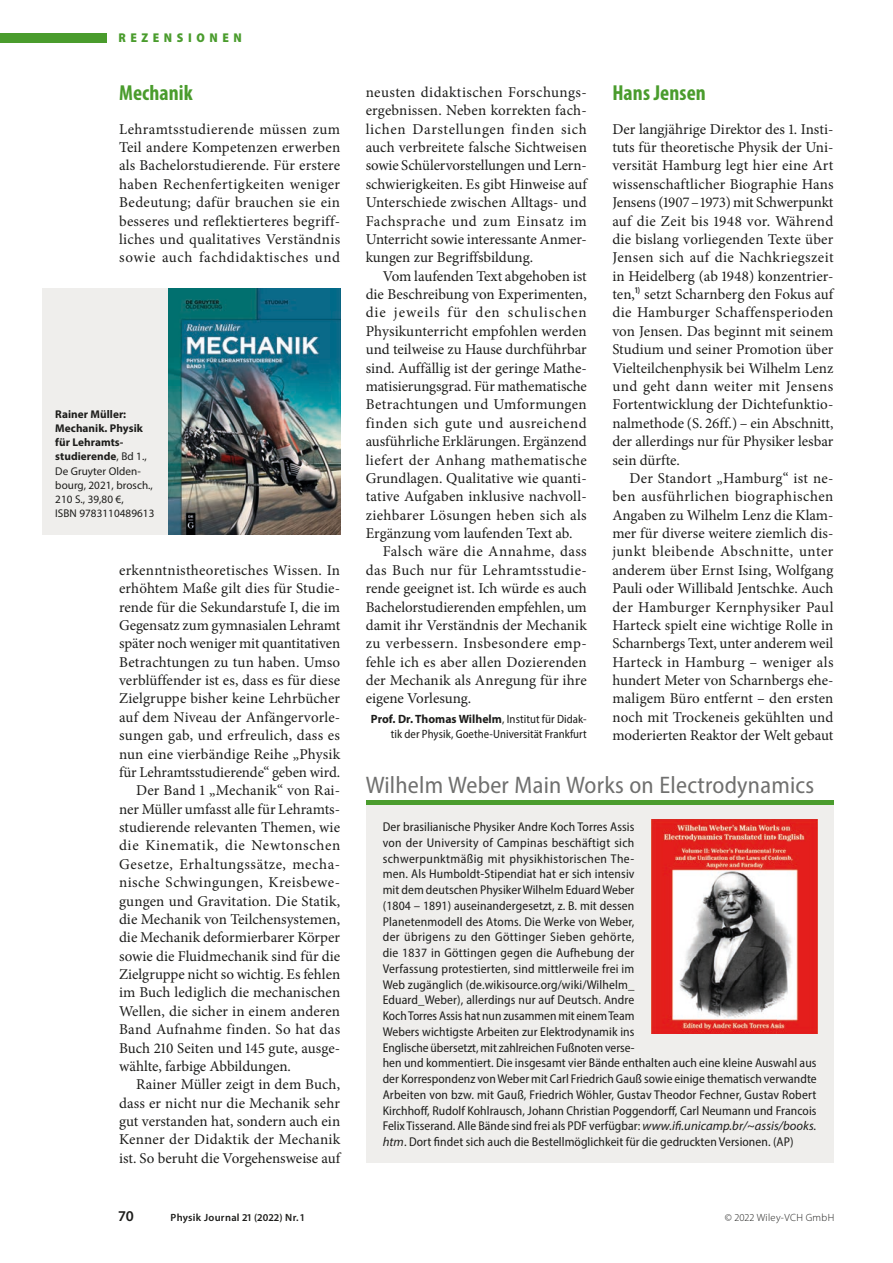
<style>
.page{position:relative;width:893px;height:1263px;background:#fff}
.page>*{position:absolute;margin:0;border:0;box-sizing:border-box;transform-origin:0 0}
.t1{font:semi-condensed 24px "Myriad Pro";letter-spacing:.01em;color:#70706f}
.t2{font:700 condensed 21.75px "Myriad Pro";letter-spacing:.005em;color:#4a9c2d}
.t3{font:15px/18.3px "Minion Pro";letter-spacing:.005em;color:#1d1d1b;text-align:justify}
.t4{font:15px "Minion Pro";letter-spacing:.03em;color:#1d1d1b}
.t5{font:15px "Minion Pro";letter-spacing:.025em;color:#1d1d1b}
.t6{font:15px "Minion Pro";letter-spacing:.04em;color:#1d1d1b}
.t7{font:15px "Minion Pro";letter-spacing:.035em;color:#1d1d1b}
.t8{font:15px "Minion Pro";letter-spacing:.045em;color:#1d1d1b}
.t9{font:15px "Minion Pro";letter-spacing:.06em;color:#1d1d1b}
.t10{font:600 15px "Myriad Pro";color:#1d1d1b}
.t11{font:semi-condensed 12.75px/15.8px "Myriad Pro";letter-spacing:.005em;color:#1d1d1b}
.t12{font:900 semi-condensed 12.75px "Myriad Pro";letter-spacing:.36em;color:#4a9c2d}
.t13{font:semi-condensed 12px/15px "Myriad Pro";letter-spacing:.005em;color:#1d1d1b;text-align:right}
.t14{font:11.25px/14.2px "Myriad Pro";letter-spacing:.005em;color:#1d1d1b}
.t15{font:600 10.5px "Myriad Pro";letter-spacing:.03em;color:#1d1d1b}
.t16{font:300 10.5px "Myriad Pro";letter-spacing:.03em;color:#1d1d1b}
.s1{font-weight:700}
.s2{font-weight:700;font-stretch:normal}
.s3{font-style:italic;font-stretch:normal}
</style>
<div class="page">
<div style="left:0;top:33px;width:106px;height:9px;background:#4a9c2d"></div>
<div style="left:43px;top:288px;width:297px;height:246px;background:#efeeec"></div>
<img style="left:169px;top:288px;width:171px;height:246px">
<div style="left:366px;top:804px;width:467px;height:359px;background:#efeeec"></div>
<hr style="left:366px;top:801px;width:467px;height:4px;background:#4a9c2d">
<img style="left:651px;top:819px;width:166px;height:215px">
<p class="t12" style="left:118px;top:30px;width:125px">REZENSIONEN</p>
<h2 class="t2" style="left:119px;top:79px;width:75px">Mechanik</h2>
<p class="t3" style="left:119px;top:120px;width:223px">Lehramtsstudierende müssen zum Teil andere Kompetenzen erwerben als Bachelorstudierende. Für erstere haben Rechenfertigkeiten weniger Bedeutung; dafür brauchen sie ein besseres und reflektierteres begriff&shy;liches und qualitatives Verständnis sowie auch fachdidaktisches und</p>
<p class="t14" style="left:55px;top:407px;width:101px"><span class="s1">Rainer Müller:<br>Mechanik. Physik für Lehramts&shy;studierende</span>, Bd 1.,<br>De Gruyter Olden&shy;bourg, 2021, brosch.,<br>210 S., 39,80 €,<br>ISBN 9783110489613</p>
<p class="t3" style="left:119px;top:561px;width:223px">erkenntnistheoretisches Wissen. In</p>
<p class="t3" style="left:119px;top:579px;width:223px">erhöhtem Maße gilt dies für Studie-</p>
<p class="t3" style="left:119px;top:598px;width:223px">rende für die Sekundarstufe I, die im</p>
<p class="t3" style="left:119px;top:616px;width:223px">Gegensatz zum gymnasialen Lehramt</p>
<p class="t3" style="left:119px;top:634px;width:223px">später noch weniger mit quantitativen</p>
<p class="t3" style="left:119px;top:653px;width:223px">Betrachtungen zu tun haben. Umso</p>
<p class="t3" style="left:119px;top:671px;width:223px">verblüffender ist es, dass es für diese</p>
<p class="t3" style="left:119px;top:689px;width:223px">Zielgruppe bisher keine Lehrbücher</p>
<p class="t3" style="left:119px;top:708px;width:223px">auf dem Niveau der Anfängervorle-</p>
<p class="t3" style="left:119px;top:726px;width:223px">sungen gab, und erfreulich, dass es</p>
<p class="t3" style="left:119px;top:745px;width:223px">nun eine vierbändige Reihe „Physik</p>
<p class="t3" style="left:119px;top:763px;width:223px">für Lehramtsstudierende“ geben wird.</p>
<p class="t3" style="left:136px;top:781px;width:206px">Der Band 1 „Mechanik“ von Rai-</p>
<p class="t3" style="left:119px;top:800px;width:223px">ner Müller umfasst alle für Lehramts-</p>
<p class="t3" style="left:119px;top:818px;width:223px">studierende relevanten Themen, wie</p>
<p class="t8" style="left:119px;top:835px;width:223px">die Kinematik, die Newtonschen</p>
<p class="t6" style="left:119px;top:854px;width:223px">Gesetze, Erhaltungssätze, mecha-</p>
<p class="t4" style="left:119px;top:872px;width:223px">nische Schwingungen, Kreisbewe-</p>
<p class="t3" style="left:119px;top:892px;width:223px">gungen und Gravitation. Die Statik,</p>
<p class="t3" style="left:119px;top:910px;width:223px">die Mecha nik von Teilchensystemen,</p>
<p class="t3" style="left:119px;top:928px;width:223px">die Mechanik deformierbarer Körper</p>
<p class="t3" style="left:119px;top:947px;width:223px">sowie die Fluidmechanik sind für die</p>
<p class="t3" style="left:119px;top:965px;width:223px">Zielgruppe nicht so wichtig. Es fehlen</p>
<p class="t3" style="left:119px;top:983px;width:223px">im Buch lediglich die mechanischen</p>
<p class="t3" style="left:119px;top:1002px;width:223px">Wellen, die sicher in einem anderen</p>
<p class="t3" style="left:119px;top:1020px;width:223px">Band Aufnahme finden. So hat das</p>
<p class="t3" style="left:119px;top:1039px;width:223px">Buch 210 Seiten und 145 gute, ausge-</p>
<p class="t3" style="left:119px;top:1057px;width:173px">wählte, farbige Abbildungen.</p>
<p class="t3" style="left:136px;top:1075px;width:206px">Rainer Müller zeigt in dem Buch,</p>
<p class="t3" style="left:119px;top:1094px;width:223px">dass er nicht nur die Mechanik sehr</p>
<p class="t3" style="left:119px;top:1112px;width:223px">gut verstanden hat, sondern auch ein</p>
<p class="t3" style="left:119px;top:1130px;width:223px">Kenner der Didaktik der Mechanik</p>
<p class="t3" style="left:119px;top:1149px;width:223px">ist. So beruht die Vorgehensweise auf</p>
<p class="t3" style="left:366px;top:83px;width:223px">neusten didaktischen Forschungs&shy;ergebnissen. Neben korrekten fach&shy;lichen Darstellungen finden sich auch verbreitete falsche Sichtweisen sowie Schülervorstellungen und Lern&shy;schwierigkeiten. Es gibt Hinweise auf Unterschiede zwischen Alltags- und Fachsprache und zum Einsatz im Unterricht sowie interessante Anmer&shy;kungen zur Begriffsbildung.</p>
<p class="t3" style="left:383px;top:267px;width:206px">Vom laufenden Text abgehoben ist</p>
<p class="t3" style="left:366px;top:285px;width:223px">die Beschreibung von Experimenten,</p>
<p class="t9" style="left:366px;top:303px;width:223px">die jeweils für den schulischen</p>
<p class="t3" style="left:366px;top:322px;width:223px">Physik unterricht empfohlen werden</p>
<p class="t3" style="left:366px;top:340px;width:223px">und teilweise zu Hause durchführbar</p>
<p class="t3" style="left:366px;top:359px;width:223px">sind. Auffällig ist der geringe Mathe-</p>
<p class="t3" style="left:366px;top:377px;width:223px">matisierungsgrad. Für mathematische</p>
<p class="t3" style="left:366px;top:395px;width:223px">Betrachtungen und Umformungen</p>
<p class="t7" style="left:366px;top:413px;width:223px">finden sich gute und ausreichend</p>
<p class="t3" style="left:366px;top:432px;width:223px">ausführliche Erklärungen. Ergänzend</p>
<p class="t5" style="left:366px;top:450px;width:223px">liefert der Anhang mathematische</p>
<p class="t3" style="left:366px;top:469px;width:223px">Grundlagen. Qualitative wie quanti-</p>
<p class="t3" style="left:366px;top:487px;width:223px">tative Aufgaben inklusive nachvoll-</p>
<p class="t5" style="left:366px;top:505px;width:223px">ziehbarer Lösungen heben sich als</p>
<p class="t3" style="left:366px;top:524px;width:208px">Ergänzung vom laufenden Text ab.</p>
<p class="t5" style="left:383px;top:541px;width:206px">Falsch wäre die Annahme, dass</p>
<p class="t4" style="left:366px;top:560px;width:223px">das Buch nur für Lehramtsstudie-</p>
<p class="t3" style="left:366px;top:579px;width:223px">rende geeignet ist. Ich würde es auch</p>
<p class="t3" style="left:366px;top:598px;width:223px">Bachelor studierenden empfehlen, um</p>
<p class="t3" style="left:366px;top:616px;width:223px">damit ihr Verständnis der Mechanik</p>
<p class="t4" style="left:366px;top:633px;width:223px">zu verbessern. Insbesondere emp-</p>
<p class="t3" style="left:366px;top:653px;width:223px">fehle ich es aber allen Dozierenden</p>
<p class="t3" style="left:366px;top:671px;width:223px">der Mecha nik als Anregung für ihre</p>
<p class="t3" style="left:366px;top:689px;width:107px">eigene Vorlesung.</p>
<p class="t13" style="left:371px;top:711px;width:217px"><span class="s2">Prof. Dr. Thomas Wilhelm</span>, Institut für Didak&shy;tik der Physik, Goethe-Universität Frankfurt</p>
<h2 class="t2" style="left:612px;top:79px;width:95px">Hans Jensen</h2>
<p class="t3" style="left:612px;top:120px;width:223px">Der langjährige Direktor des 1. Insti&shy;tuts für theoretische Physik der Uni&shy;versität Hamburg legt hier eine Art wissenschaftlicher Biographie Hans Jensens (1907 – 1973) mit Schwerpunkt auf die Zeit bis 1948 vor. Während die bislang vorliegenden Texte über Jensen sich auf die Nachkriegszeit in Heidelberg (ab 1948) konzentrier&shy;ten,<sup>1)</sup> setzt Scharnberg den Fokus auf die Hamburger Schaffensperioden von Jensen. Das beginnt mit seinem Studium und seiner Promotion über Vielteilchenphysik bei Wilhelm Lenz und geht dann weiter mit Jensens Fortentwicklung der Dichtefunktio&shy;nalmethode (S. 26ff.) – ein Abschnitt, der allerdings nur für Physiker lesbar sein dürfte.</p>
<p class="t3" style="left:612px;top:469px;width:223px;text-indent:17px">Der Standort „Hamburg“ ist ne&shy;ben ausführlichen biographischen Angaben zu Wilhelm Lenz die Klam&shy;mer für diverse weitere ziemlich dis&shy;junkt bleibende Abschnitte, unter anderem über Ernst Ising, Wolfgang Pauli oder Willibald Jentschke. Auch der Hamburger Kernphysiker Paul Harteck spielt eine wichtige Rolle in Scharnbergs Text, unter anderem weil Harteck in Hamburg – weniger als hundert Meter von Scharnbergs ehe&shy;maligem Büro entfernt – den ersten noch mit Trockeneis gekühlten und moderierten Reaktor der Welt gebaut</p>
<h1 class="t1" style="left:366px;top:771px;width:450px">Wilhelm Weber Main Works on Electrodynamics</h1>
<p class="t11" style="left:383px;top:819px;width:435px">Der brasilianische Physiker Andre Koch Torres Assis<br>von der University of Campinas beschäftigt sich<br>schwerpunktmäßig mit physikhistorischen The-<br>men. Als Humboldt-Stipendiat hat er sich intensiv<br>mit dem deutschen Physiker Wilhelm Eduard Weber<br>(1804 – 1891) auseinandergesetzt, z. B. mit dessen<br>Planetenmodell des Atoms. Die Werke von Weber,<br>der übrigens zu den Göttinger Sieben gehörte,<br>die 1837 in Göttingen gegen die Aufhebung der<br>Verfassung protestierten, sind mittlerweile frei im<br>Web zugänglich (de.wikisource.org/wiki/Wilhelm_<br>Eduard_Weber), allerdings nur auf Deutsch. Andre<br>Koch Torres Assis hat nun zusammen mit einem Team<br>Webers wichtigste Arbeiten zur Elektrodynamik ins<br>Englische übersetzt, mit zahlreichen Fußnoten verse-<br>hen und kommentiert. Die insgesamt vier Bände enthalten auch eine kleine Auswahl aus der Korrespondenz von Weber mit Carl Friedrich Gauß sowie einige thematisch verwandte Arbeiten von bzw. mit Gauß, Friedrich Wöhler, Gustav Theodor Fechner, Gustav Robert Kirchhoff, Rudolf Kohlrausch, Johann Christian Poggendorff, Carl Neumann und Francois Felix Tisserand. Alle Bände sind frei als PDF verfügbar: <span class="s3">www.ifi.unicamp.br/~assis/books. htm</span>. Dort findet sich auch die Bestellmöglichkeit für die gedruckten Versionen. (AP)</p>
<p class="t10" style="left:119px;top:1206px;width:17px">70</p>
<p class="t15" style="left:171px;top:1211px;width:135px">Physik Journal 21 (2022) Nr. 1</p>
<p class="t16" style="left:725px;top:1211px;width:111px">© 2022 Wiley-VCH GmbH</p>
</div>
